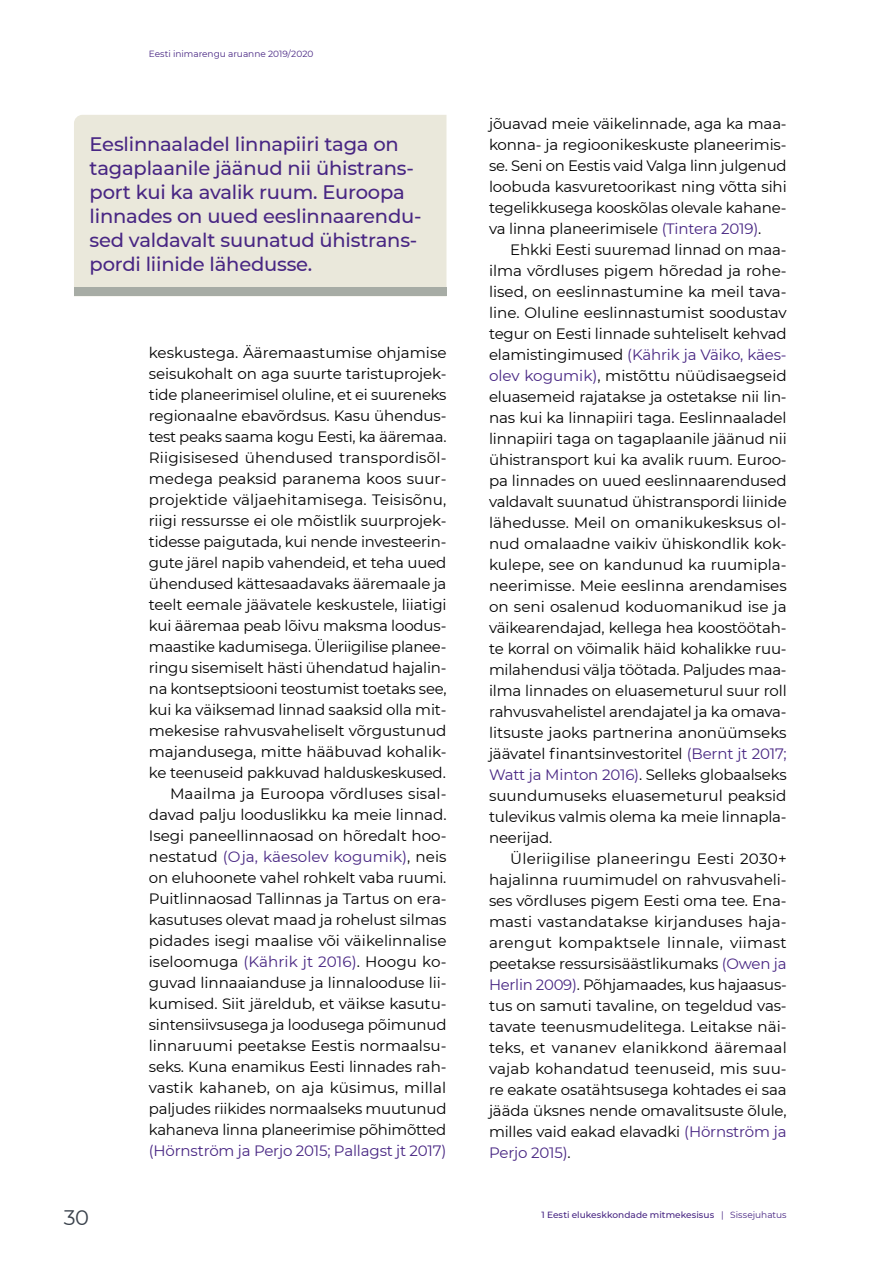
<style>
.page{position:relative;width:893px;height:1263px;background:#fff}
.page>*{position:absolute;margin:0;border:0;box-sizing:border-box;transform-origin:0 0}
.t1{font:21px "Montserrat";color:#39414b}
.t2{font:500 19.5px/24px "Montserrat";letter-spacing:-.01em;color:#482683}
.t3{font:15px/21px "Montserrat";letter-spacing:-.01em;color:#000;text-align:justify}
.t4{font:15px "Montserrat";letter-spacing:-.01em;color:#482683}
.t5{font:500 9px "Montserrat";letter-spacing:.005em;color:#482683}
.t6{font:9px "Montserrat";color:#482683}
.s1{color:#482683}
.s2{font-weight:400}
</style>
<div class="page">
<div style="left:74px;top:115px;width:372px;height:172px;background:#eae8db"></div>
<div style="left:74px;top:287px;width:372px;height:9px;background:#a7aca5"></div>
<p class="t6" style="left:149px;top:47px;width:166px">Eesti inimarengu aruanne 2019/2020</p>
<h2 class="t2" style="left:90px;top:131px;width:333px">Eeslinnaaladel linnapiiri taga on tagaplaanile jäänud nii ühistrans&shy;port kui ka avalik ruum. Euroopa linnades on uued eeslinnaarendu&shy;sed valdavalt suunatud ühistrans&shy;pordi liinide lähedusse.</h2>
<h1 class="t1" style="left:64px;top:1203px;width:27px">30</h1>
<p class="t3" style="left:149px;top:342px;width:299px;text-align:right">keskustega. Ääremaastumise ohjamise seisukohalt on aga suurte taristuprojek&shy;tide planeerimisel oluline, et ei suureneks regionaalne ebavõrdsus. Kasu ühendus&shy;test peaks saama kogu Eesti, ka ääremaa.<br>Riigisisesed ühendused transpordisõl&shy;medega peaksid paranema koos suur&shy;projektide väljaehitamisega. Teisisõnu, riigi ressursse ei ole mõistlik suurprojek&shy;tidesse paigutada, kui nende investeerin&shy;gute järel napib vahendeid, et teha uued ühendused kättesaadavaks ääremaale ja teelt eemale jäävatele keskustele, liiatigi kui ääremaa peab lõivu maksma loodus&shy;maastike kadumisega. Üleriigilise planee&shy;ringu sisemiselt hästi ühendatud hajalin&shy;na kontseptsiooni teostumist toetaks see, kui ka väiksemad linnad saaksid olla mit&shy;mekesise rahvusvaheliselt võrgustunud majandusega, mitte hääbuvad kohalik&shy;ke teenuseid pakkuvad halduskeskused.<br>Maailma ja Euroopa võrdluses sisal&shy;davad palju looduslikku ka meie linnad.<br>Isegi paneellinnaosad on hõredalt hoo&shy;nestatud <span class="s1">(Oja, käesolev kogumik)</span>, neis on eluhoonete vahel rohkelt vaba ruumi.<br>Puitlinnaosad Tallinnas ja Tartus on era&shy;kasutuses olevat maad ja rohelust silmas pidades isegi maalise või väikelinnalise iseloomuga <span class="s1">(Kährik jt 2016)</span>. Hoogu ko&shy;guvad linnaaianduse ja linnalooduse lii&shy;kumised. Siit järeldub, et väikse kasutu&shy;sintensiivsusega ja loodusega põimunud linnaruumi peetakse Eestis normaalsu&shy;seks. Kuna enamikus Eesti linnades rah&shy;vastik kahaneb, on aja küsimus, millal paljudes riikides normaalseks muutunud kahaneva linna planeerimise põhimõtted</p>
<p class="t4" style="left:149px;top:1140px;width:299px">(Hörnström ja Perjo 2015; Pallagst jt 2017)</p>
<p class="t3" style="left:489px;top:113px;width:299px">jõuavad meie väikelinnade, aga ka maa&shy;konna- ja regioonikeskuste planeerimis&shy;se. Seni on Eestis vaid Valga linn julgenud loobuda kasvuretoorikast ning võtta sihi tegelikkusega kooskõlas olevale kahane&shy;va linna planeerimisele <span class="s1">(Tintera 2019)</span>.</p>
<p class="t3" style="left:489px;top:239px;width:299px;text-indent:21px">Ehkki Eesti suuremad linnad on maa&shy;ilma võrdluses pigem hõredad ja rohe&shy;lised, on eeslinnastumine ka meil tava&shy;line. Oluline eeslinnastumist soodustav tegur on Eesti linnade suhteliselt kehvad elamistingimused <span class="s1">(Kährik ja Väiko, käes&shy;olev kogumik)</span>, mistõttu nüüdisaegseid eluasemeid rajatakse ja ostetakse nii lin&shy;nas kui ka linnapiiri taga. Eeslinnaaladel linnapiiri taga on tagaplaanile jäänud nii ühistransport kui ka avalik ruum. Euroo&shy;pa linnades on uued eeslinnaarendused valdavalt suunatud ühistranspordi liinide lähedusse. Meil on omanikukesksus ol&shy;nud omalaadne vaikiv ühiskondlik kok&shy;kulepe, see on kandunud ka ruumipla&shy;neerimisse. Meie eeslinna arendamises on seni osalenud koduomanikud ise ja väikearendajad, kellega hea koostöötah&shy;te korral on võimalik häid kohalikke ruu&shy;milahendusi välja töötada. Paljudes maa&shy;ilma linnades on eluasemeturul suur roll rahvusvahelistel arendajatel ja ka omava&shy;litsuste jaoks partnerina anonüümseks jäävatel finantsinvestoritel <span class="s1">(Bernt jt 2017; Watt ja Minton 2016)</span>. Selleks globaalseks suundumuseks eluasemeturul peaksid tulevikus valmis olema ka meie linnapla&shy;neerijad.</p>
<p class="t3" style="left:489px;top:848px;width:299px;text-indent:21px">Üleriigilise planeeringu Eesti 2030+ hajalinna ruumimudel on rahvusvaheli&shy;ses võrdluses pigem Eesti oma tee. Ena&shy;masti vastandatakse kirjanduses haja&shy;arengut kompaktsele linnale, viimast peetakse ressursisäästlikumaks <span class="s1">(Owen ja Herlin 2009)</span>. Põhjamaades, kus hajaasus&shy;tus on samuti tavaline, on tegeldud vas&shy;tavate teenusmudelitega. Leitakse näi&shy;teks, et vananev elanikkond ääremaal vajab kohandatud teenuseid, mis suu&shy;re eakate osatähtsusega kohtades ei saa jääda üksnes nende omavalitsuste õlule, milles vaid eakad elavadki <span class="s1">(Hörnström ja Perjo 2015)</span>.</p>
<p class="t5" style="left:542px;top:1208px;width:247px">1 Eesti elukeskkondade mitmekesisus <span class="s2">| Sissejuhatus</span></p>
</div>
